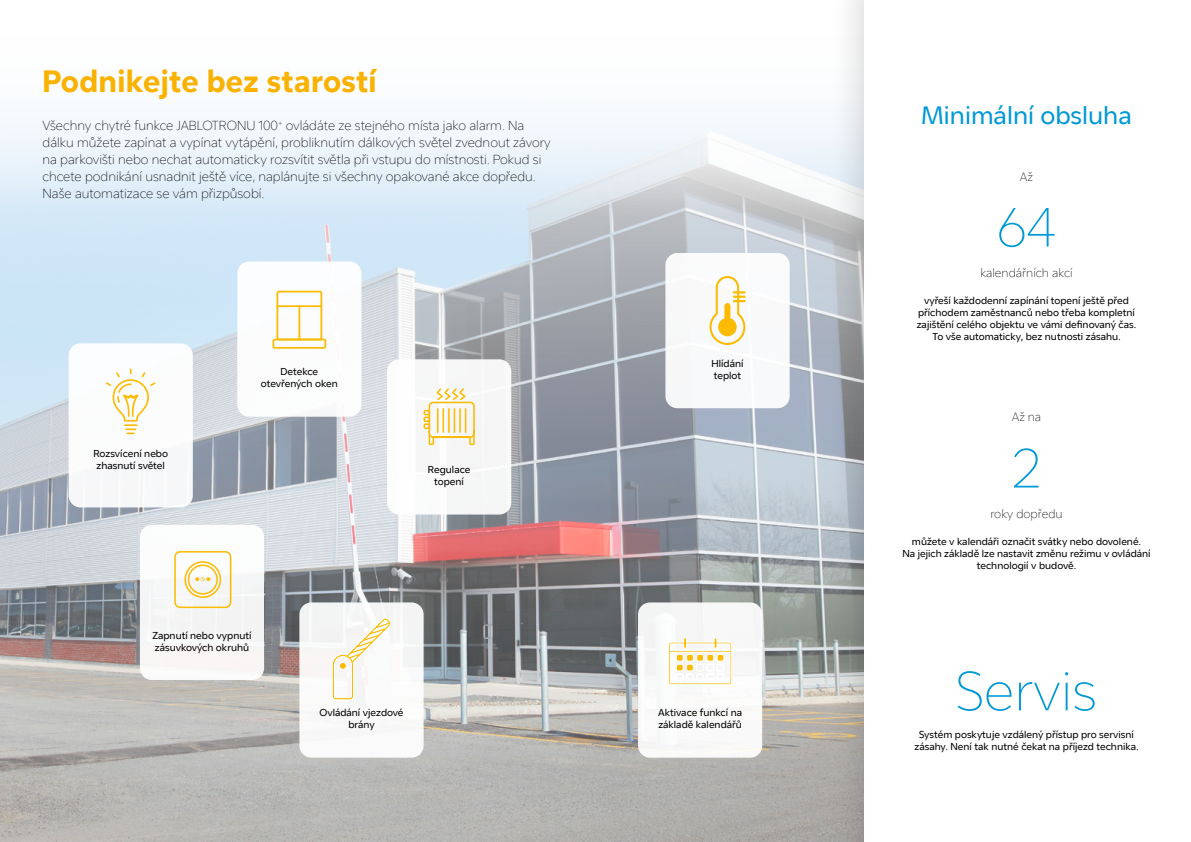
<style>
.page{position:relative;width:1191px;height:842px;background:#fff}
.page>*{position:absolute;margin:0;border:0;box-sizing:border-box;transform-origin:0 0}
.t1{font:100 55px "Jablo";color:#0099d5}
.t2{font:600 30px "Jablo";letter-spacing:.01em;color:#f9b200}
.t3{font:25px "Jablo";color:#0099d5}
.t4{font:100 13px/17px "Jablo";color:#000}
.t5{font:100 12px "Jablo";color:#000}
.t6{font:10px/12px "Jablo";color:#000;text-align:center}
</style>
<div class="page">
<img style="left:0;top:213px;width:827px;height:629px">
<svg style="left:0;top:122px;width:827px;height:91px;fill:#e9f2fa"></svg>
<div style="left:299px;top:602px;width:124px;height:156px;background:#fff;border-radius:12px"></div>
<div style="left:69px;top:343px;width:124px;height:164px;background:#fff;border-radius:12px"></div>
<div style="left:387px;top:359px;width:124px;height:155px;background:#f7f7f7;border-radius:12px"></div>
<div style="left:237px;top:261px;width:124px;height:156px;background:#fff;border-radius:12px"></div>
<div style="left:140px;top:525px;width:124px;height:155px;background:#f8f6f6;border-radius:12px"></div>
<svg style="left:174px;top:551px;width:57px;height:57px"></svg>
<svg style="left:423px;top:388px;width:52px;height:57px"></svg>
<svg style="left:106px;top:369px;width:49px;height:65px"></svg>
<svg style="left:332px;top:617px;width:59px;height:83px"></svg>
<svg style="left:272px;top:291px;width:54px;height:58px"></svg>
<div style="left:827px;top:0;width:364px;height:842px;background:#000;opacity:.15"></div>
<div style="left:865px;top:0;width:326px;height:842px;background:#fff"></div>
<div style="left:638px;top:602px;width:124px;height:156px;background:#f9f9f8;border-radius:12px"></div>
<div style="left:665px;top:253px;width:124px;height:155px;background:#f8f9fa;border-radius:12px"></div>
<svg style="left:669px;top:638px;width:63px;height:47px"></svg>
<svg style="left:709px;top:276px;width:36px;height:69px"></svg>
<h2 class="t2" style="left:43px;top:63px;width:335px">Podnikejte bez starostí</h2>
<p class="t4" style="left:43px;top:117px;width:510px">Všechny chytré funkce JABLOTRONU 100<sup>+</sup> ovládáte ze stejného místa jako alarm. Na dálku můžete zapínat a vypínat vytápění, probliknutím dálkových světel zvednout závory na parkovišti nebo nechat automaticky rozsvítit světla při vstupu do místnosti. Pokud si chcete podnikání usnadnit ještě více, naplánujte si všechny opakované akce dopředu.<br>Naše automatizace se vám přizpůsobí.</p>
<p class="t6" style="left:93px;top:448px;width:76px">Rozsvícení nebo zhasnutí světel</p>
<p class="t6" style="left:261px;top:366px;width:78px">Detekce otevřených oken</p>
<p class="t6" style="left:428px;top:463px;width:44px">Regulace topení</p>
<p class="t6" style="left:152px;top:629px;width:100px;text-align:left">Zapnutí nebo vypnutí zásuvkových okruhů</p>
<p class="t6" style="left:319px;top:707px;width:86px">Ovládání vjezdové brány</p>
<p class="t6" style="left:711px;top:357px;width:34px;text-align:left">Hlídání teplot</p>
<p class="t6" style="left:658px;top:707px;width:86px;text-align:left">Aktivace funkcí na základě kalendářů</p>
<h3 class="t3" style="left:921px;top:100px;width:212px">Minimální obsluha</h3>
<p class="t5" style="left:1020px;top:169px;width:15px">Až</p>
<h1 class="t1" style="left:997px;top:194px;width:60px">64</h1>
<p class="t5" style="left:980px;top:265px;width:94px">kalendářních akcí</p>
<p class="t6" style="left:916px;top:294px;width:221px">vyřeší každodenní zapínání topení ještě před příchodem zaměstnanců nebo třeba kompletní zajištění celého objektu ve vámi definovaný čas.<br>To vše automaticky, bez nutnosti zásahu.</p>
<p class="t5" style="left:1011px;top:410px;width:31px">Až na</p>
<h1 class="t1" style="left:1012px;top:435px;width:30px">2</h1>
<p class="t5" style="left:990px;top:506px;width:74px">roky dopředu</p>
<p class="t6" style="left:902px;top:535px;width:250px">můžete v kalendáři označit svátky nebo dovolené.<br>Na jejich základě lze nastavit změnu režimu v ovládání technologií v budově.</p>
<h1 class="t1" style="left:956px;top:657px;width:142px">Servis</h1>
<p class="t6" style="left:914px;top:728px;width:226px">Systém poskytuje vzdálený přístup pro servisní zásahy. Není tak nutné čekat na příjezd technika.</p>
</div>
